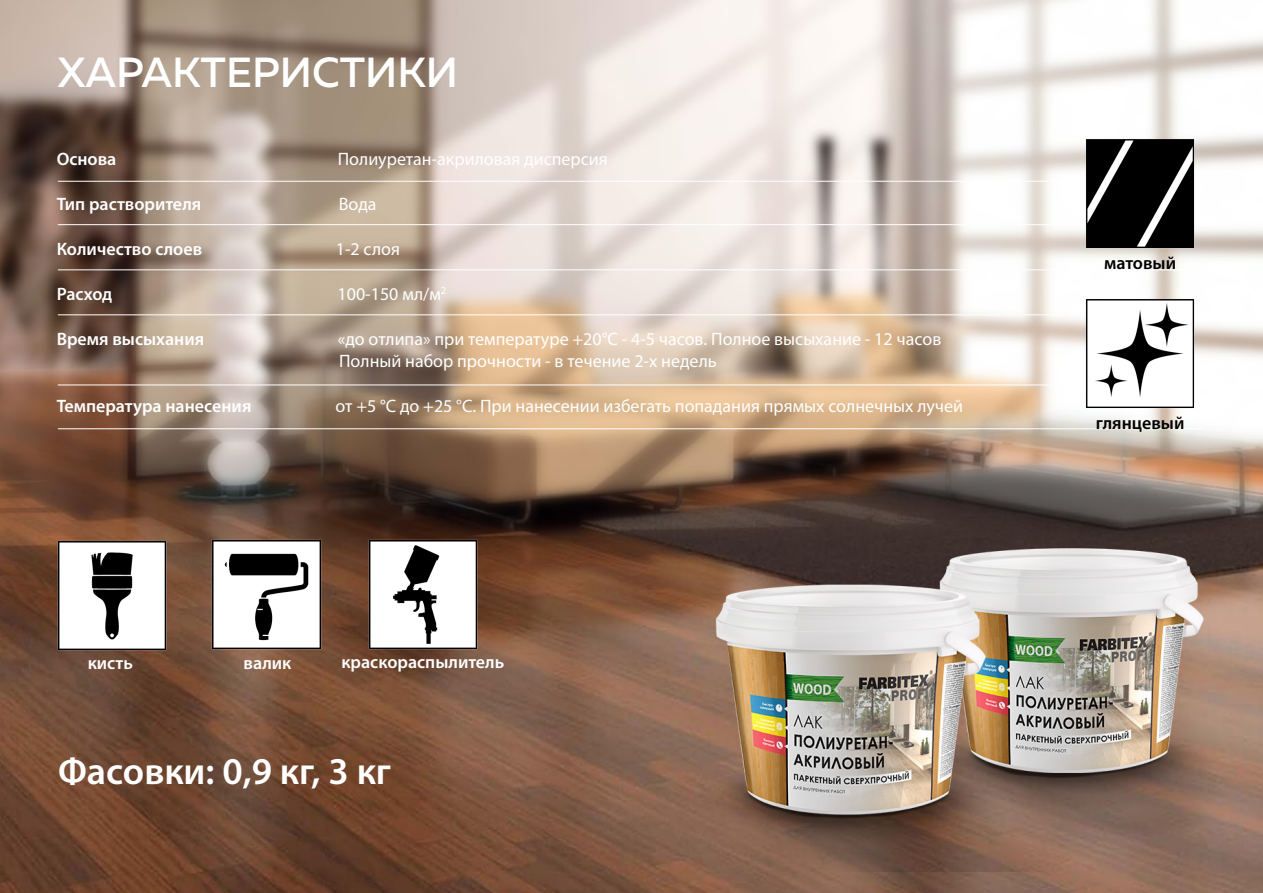
<style>
.page{position:relative;width:1263px;height:893px;background:#fff}
.page>*{position:absolute;margin:0;border:0;box-sizing:border-box;transform-origin:0 0}
.t1{font:500 42px "Muller";color:#fff}
.t2{font:600 37.95px "Myriad Pro";color:#fff}
.t3{font:18px/22.5px "Myriad Pro";color:#fff}
.t4{font:600 18px "Myriad Pro";color:#fff}
.t5{font:600 18px "Myriad Pro";color:#000}
</style>
<div class="page">
<img style="left:0;top:0;width:1263px;height:893px">
<hr style="left:58px;top:181px;width:1146px;height:1px;background:#fff">
<hr style="left:58px;top:224px;width:1146px;height:1px;background:#fff">
<hr style="left:58px;top:269px;width:1146px;height:1px;background:#fff">
<hr style="left:58px;top:314px;width:1146px;height:1px;background:#fff">
<hr style="left:58px;top:385px;width:1146px;height:1px;background:#fff">
<hr style="left:58px;top:428px;width:1146px;height:1px;background:#fff">
<img style="left:48px;top:532px;width:128px;height:127px">
<img style="left:203px;top:531px;width:127px;height:127px">
<img style="left:359px;top:531px;width:128px;height:127px">
<img style="left:1076px;top:290px;width:128px;height:127px">
<img style="left:1076px;top:130px;width:128px;height:127px">
<h1 class="t1" style="left:58px;top:47px;width:402px">ХАРАКТЕРИСТИКИ</h1>
<p class="t4" style="left:57px;top:147px;width:61px">Основа</p>
<p class="t3" style="left:338px;top:147px;width:272px">Полиуретан-акриловая дисперсия</p>
<p class="t4" style="left:57px;top:192px;width:146px">Тип растворителя</p>
<p class="t3" style="left:339px;top:192px;width:39px">Вода</p>
<p class="t4" style="left:57px;top:237px;width:147px">Количество слоев</p>
<p class="t3" style="left:336px;top:237px;width:66px">1-2 слоя</p>
<p class="t4" style="left:57px;top:282px;width:57px">Расход</p>
<p class="t3" style="left:338px;top:282px;width:110px">100-150 мл/м<sup>2</sup></p>
<p class="t4" style="left:57px;top:327px;width:149px">Время высыхания</p>
<p class="t3" style="left:338px;top:327px;width:605px">«до отлипа» при температуре +20°С - 4-5 часов. Полное высыхание - 12 часов<br>Полный набор прочности - в течение 2-х недель</p>
<p class="t4" style="left:57px;top:395px;width:196px">Температура нанесения</p>
<p class="t3" style="left:335px;top:395px;width:629px">от +5 °С до +25 °С. При нанесении избегать попадания прямых солнечных лучей</p>
<p class="t4" style="left:88px;top:651px;width:47px">кисть</p>
<p class="t4" style="left:244px;top:651px;width:49px">валик</p>
<p class="t4" style="left:341px;top:650px;width:164px">краскораспылитель</p>
<h2 class="t2" style="left:58px;top:747px;width:335px">Фасовки: 0,9 кг, 3 кг</h2>
<p class="t5" style="left:1104px;top:252px;width:73px">матовый</p>
<p class="t5" style="left:1096px;top:412px;width:90px">глянцевый</p>
</div>
